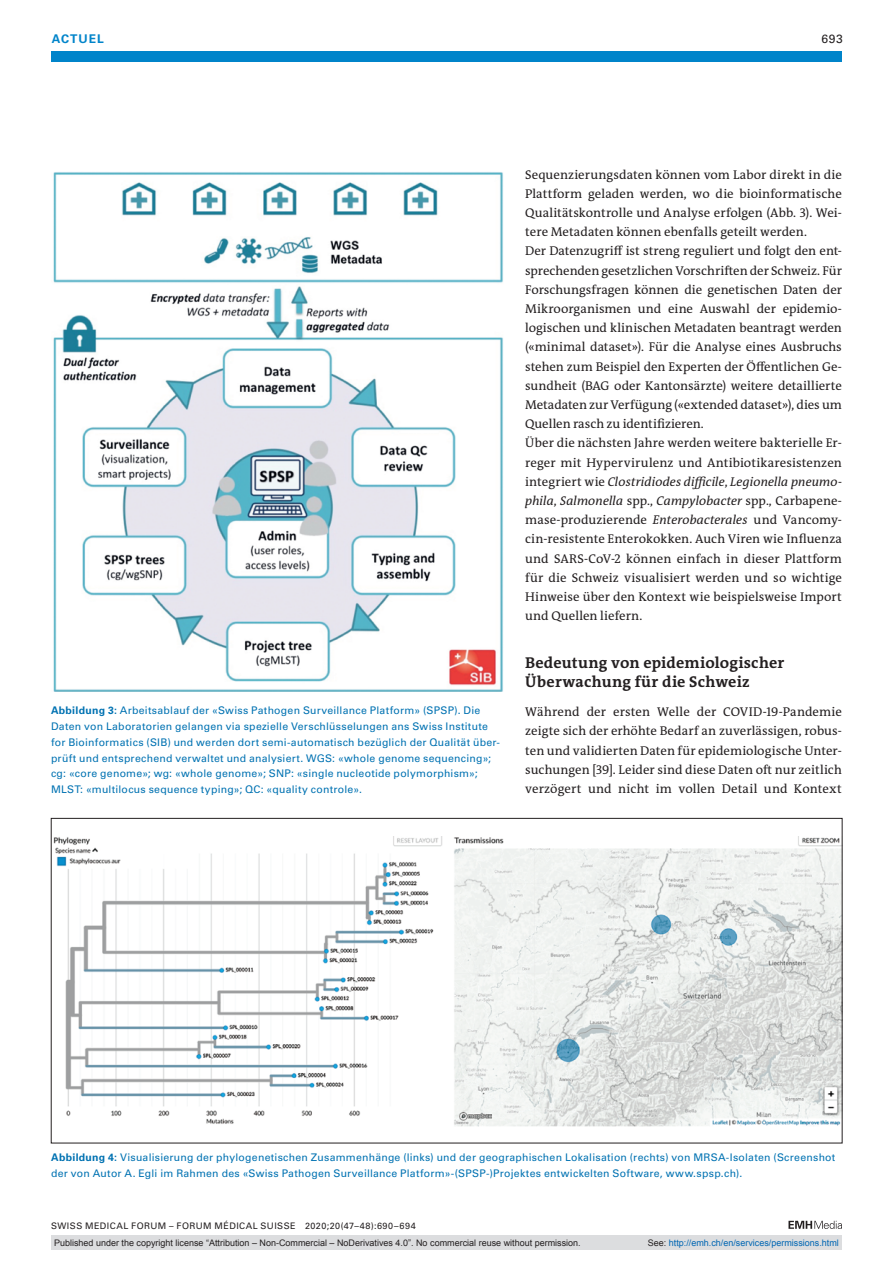
<style>
.page{position:relative;width:893px;height:1263px;background:#fff}
.page>*{position:absolute;margin:0;border:0;box-sizing:border-box;transform-origin:0 0}
.section-h1{font:700 15.75px/19.2px "The Antiqua B W7";letter-spacing:.015em;color:#231f20}
.section-pn{font:12.75px/19.2px "The Antiqua B W5 Plain";letter-spacing:.005em;color:#231f20;text-align:justify}
.t1{font:700 12px "Univers LT Std";color:#0084ca}
.t2{font:12px "Univers LT Std";color:#231f20}
.fig-caption{font:10.5px/15.8px "Univers LT Std";letter-spacing:.02em;color:#0072b2}
.t3{font:9px "Arial";color:#231f20}
.t4{font:9px "Univers LT Std";letter-spacing:.05em;color:#231f20}
.t5{font:9px "Arial";color:#0066b3}
.s1{font-weight:700}
.s2{font-style:italic}
.s3{color:#231f20}
</style>
<div class="page">
<div style="left:51px;top:51px;width:791px;height:11px;background:#0084ca"></div>
<svg style="left:788px;top:1221px;width:54px;height:8px"></svg>
<img style="left:53px;top:836px;width:787px;height:291px">
<img style="left:53px;top:172px;width:450px;height:520px">
<div style="left:51px;top:1235px;width:791px;height:15px;background:#dcdddf"></div>
<p class="t1" style="left:52px;top:31px;width:10px">actuel</p>
<p class="t2" style="left:821px;top:31px;width:23px">693</p>
<p class="fig-caption" style="left:51px;top:703px;width:451px"><span class="s1">Abbildung 3:</span> Arbeitsablauf der «Swiss Pathogen Surveillance Platform» (SPSP). Die Daten von Laboratorien gelangen via spezielle Verschlüsselungen ans Swiss Institute for Bioinformatics (SIB) und werden dort semi-automatisch bezüglich der Qualität über&shy;prüft und entsprechend verwaltet und analysiert. WGS: «whole genome sequencing»; cg: «core genome»; wg: «whole genome»; SNP: «single nucleotide polymorphism»; MLST: «multilocus sequence typing»; QC: «quality controle».</p>
<p class="section-pn" style="left:525px;top:165px;width:318px">Sequenzierungsdaten können vom Labor direkt in die Plattform geladen werden, wo die bioinformatische Qualitätskontrolle und Analyse erfolgen (Abb. 3). Wei&shy;tere Metadaten können ebenfalls geteilt werden.</p>
<p class="section-pn" style="left:525px;top:242px;width:318px">Der Datenzugriff ist streng reguliert und folgt den ent&shy;sprechenden gesetzlichen Vorschriften der Schweiz. Für Forschungsfragen können die genetischen Daten der Mikroorganismen und eine Auswahl der epidemio&shy;logischen und klinischen Metadaten beantragt werden («minimal dataset»). Für die Analyse eines Ausbruchs stehen zum Beispiel den Experten der Öffentlichen Ge&shy;sundheit (BAG oder Kantonsärzte) weitere detaillierte Metadaten zur Verfügung («extended dataset»), dies um Quellen rasch zu identifizieren.</p>
<p class="section-pn" style="left:525px;top:434px;width:318px">Über die nächsten Jahre werden weitere bakterielle Er&shy;reger mit Hypervirulenz und Antibiotikaresistenzen integriert wie <span class="s2">Clostridiodes difficile</span>, <span class="s2">Legionella pneumo&shy;phila</span>, <span class="s2">Salmonella</span> spp., <span class="s2">Campylobacter</span> spp., Carbapene&shy;mase-produzierende <span class="s2">Enterobacterales</span> und Vancomy&shy;cin-resistente Enterokokken. Auch Viren wie Influenza und SARS-CoV-2 können einfach in dieser Plattform für die Schweiz visualisiert werden und so wichtige Hinweise über den Kontext wie beispielsweise Import und Quellen liefern.</p>
<p class="section-h1" style="left:525px;top:653px;width:261px">Bedeutung von epidemiologischer<br>Überwachung für die Schweiz</p>
<p class="section-pn" style="left:525px;top:702px;width:318px">Während der ersten Welle der COVID-19-Pandemie zeigte sich der erhöhte Bedarf an zuverlässigen, robus&shy;ten und validierten Daten für epidemiologische Unter&shy;suchungen [39]. Leider sind diese Daten oft nur zeitlich verzögert und nicht im vollen Detail und Kontext</p>
<p class="fig-caption" style="left:51px;top:1150px;width:786px"><span class="s1">Abbildung 4:</span> Visualisierung der phylogenetischen Zusammenhänge (links) und der geographischen Lokalisation (rechts) von MRSA-Isolaten (Screenshot der von Autor A. Egli im Rahmen des «Swiss Pathogen Surveillance Platform»-(SPSP-)Projektes entwickelten Software, www.spsp.ch).</p>
<p class="t4" style="left:51px;top:1220px;width:366px">SWISS MEDICAL FORUM – FORUM MÉDICAL SUISSE 2020;20(47–48):690–694</p>
<p class="t3" style="left:54px;top:1237px;width:528px">Published under the copyright license “Attribution – Non-Commercial – NoDerivatives 4.0”. No commercial reuse without permission.</p>
<p class="t5" style="left:648px;top:1237px;width:193px"><span class="s3">See:</span> http://emh.ch/en/services/permissions.html</p>
</div>
